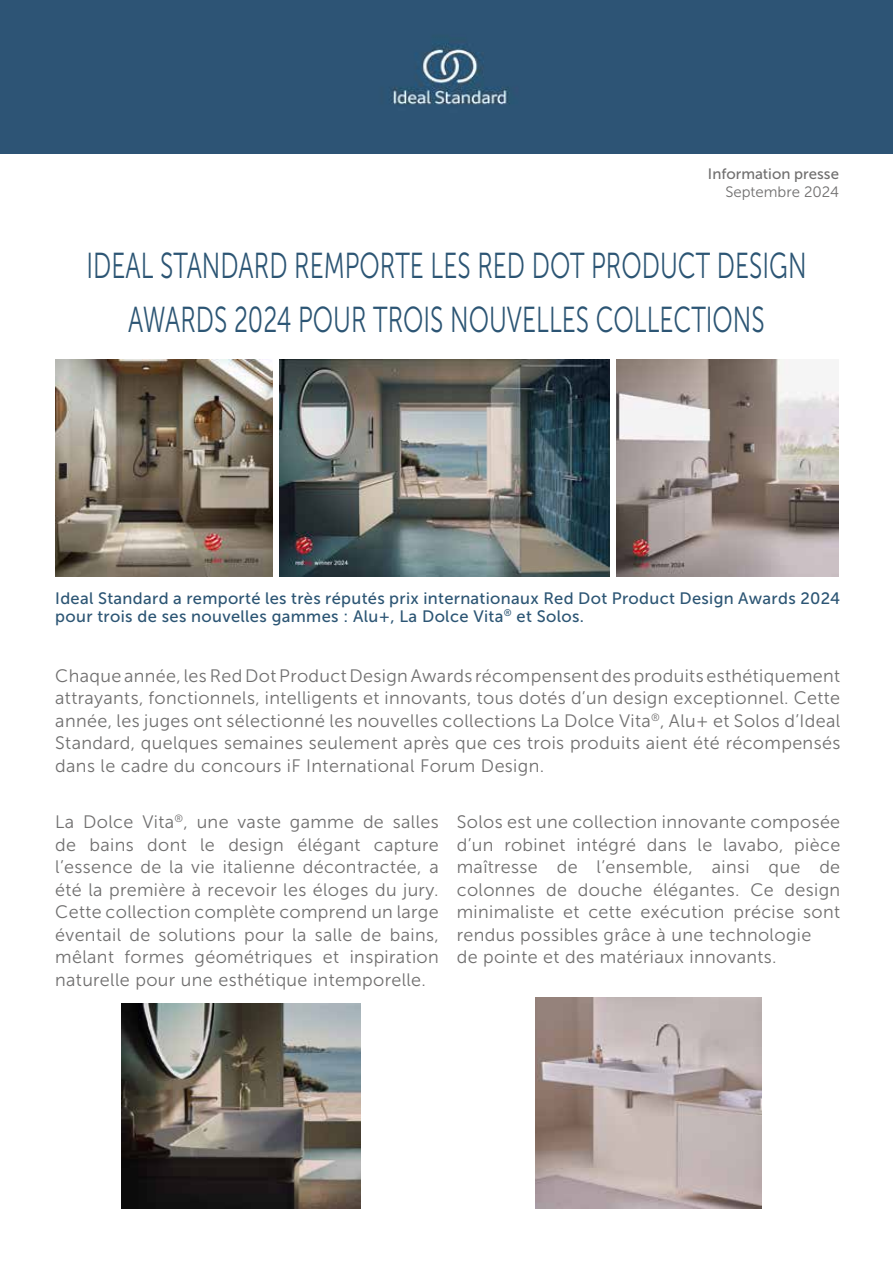
<style>
.page{position:relative;width:893px;height:1263px;background:#fff}
.page>*{position:absolute;margin:0;border:0;box-sizing:border-box;transform-origin:0 0}
.t1{font:36px/54px "Museo Sans 300";color:#2c5574;text-align:center;scale:.69 1}
.t2{font:18px/22.5px "Museo Sans 300";letter-spacing:.02em;color:#706f6f;text-align:justify}
.t3{font:16.5px/18px "Museo Sans 500";letter-spacing:.02em;color:#2c5574}
.t4{font:15px "Museo Sans 500";color:#706f6f}
.t5{font:15px "Museo Sans 300";color:#706f6f}
</style>
<div class="page">
<div style="left:0;top:0;width:893px;height:153px;background:#2d5475"></div>
<img style="left:55px;top:359px;width:217px;height:217px">
<img style="left:280px;top:359px;width:329px;height:217px">
<img style="left:616px;top:359px;width:223px;height:217px">
<img style="left:121px;top:1004px;width:239px;height:205px">
<img style="left:535px;top:997px;width:227px;height:212px">
<p class="t4" style="left:708px;top:166px;width:133px">Information presse</p>
<p class="t5" style="left:725px;top:184px;width:115px">Septembre 2024</p>
<h1 class="t1" style="left:86px;top:239px;width:1045px">IDEAL STANDARD REMPORTE LES RED DOT PRODUCT DESIGN<br>AWARDS 2024 POUR TROIS NOUVELLES COLLECTIONS</h1>
<p class="t3" style="left:55px;top:589px;width:786px">Ideal Standard a remporté les très réputés prix internationaux Red Dot Product Design Awards 2024 pour trois de ses nouvelles gammes : Alu+, La Dolce Vita<sup>®</sup> et Solos.</p>
<p class="t2" style="left:55px;top:664px;width:786px">Chaque année, les Red Dot Product Design Awards récompensent des produits esthétiquement attrayants, fonctionnels, intelligents et innovants, tous dotés d’un design exceptionnel. Cette année, les juges ont sélectionné les nouvelles collections La Dolce Vita<sup>®</sup>, Alu+ et Solos d’Ideal Standard, quelques semaines seulement après que ces trois produits aient été récompensés dans le cadre du concours iF International Forum Design.</p>
<p class="t2" style="left:55px;top:811px;width:385px">La Dolce Vita<sup>®</sup>, une vaste gamme de salles de bains dont le design élégant capture l’essence de la vie italienne décontractée, a été la première à recevoir les éloges du jury.<br>Cette collection complète comprend un large éventail de solutions pour la salle de bains, mêlant formes géométriques et inspiration naturelle pour une esthétique intemporelle.</p>
<p class="t2" style="left:457px;top:811px;width:385px;text-align:left">Solos est une collection innovante composée d’un robinet intégré dans le lavabo, pièce maîtresse de l’ensemble, ainsi que de colonnes de douche élégantes. Ce design minimaliste et cette exécution précise sont rendus possibles grâce à une technologie<br>de pointe et des matériaux innovants.</p>
</div>
